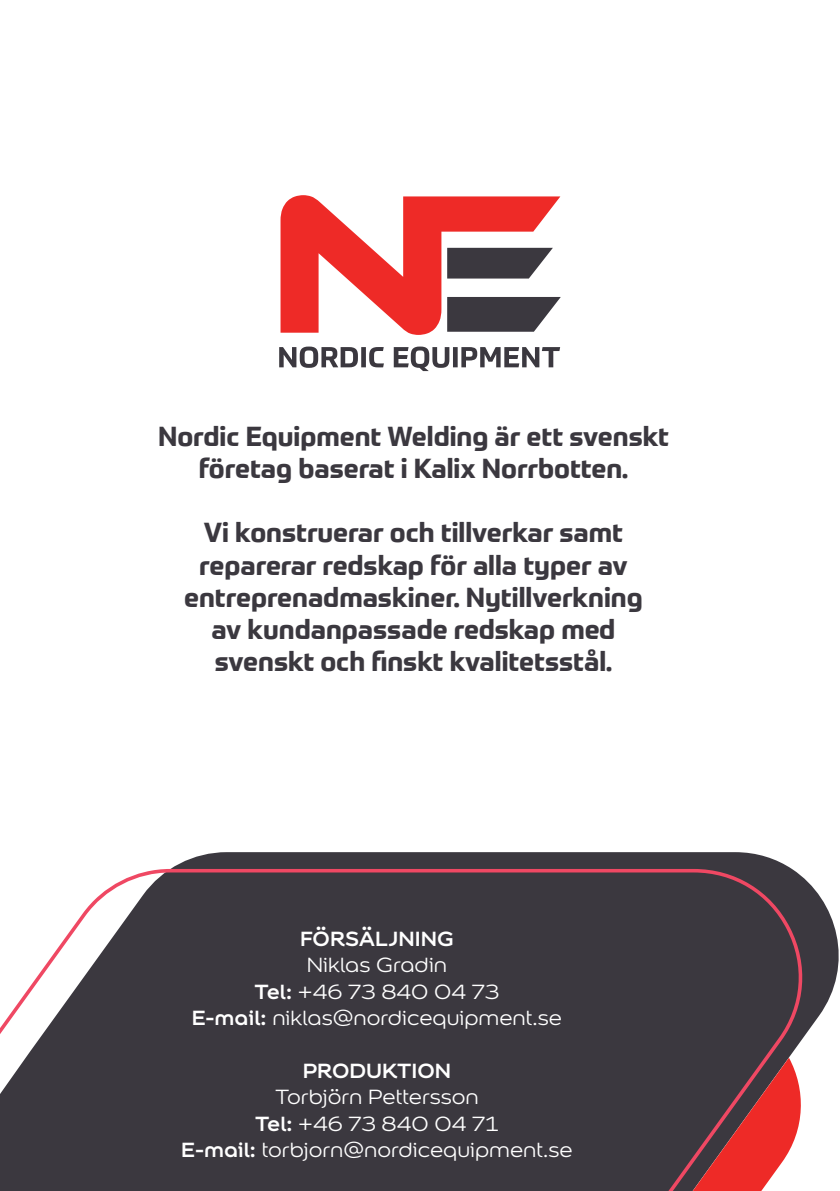
<style>
.page{position:relative;width:840px;height:1191px;background:#fff}
.page>*{position:absolute;margin:0;border:0;box-sizing:border-box;transform-origin:0 0}
.t1{font:700 26.8px/32.2px "Prometo";color:#3b383f;text-align:center}
.t2{font:22px/26.4px "Colour Sans";color:#fff;text-align:center}
.t3{font:700 22px "Colour Sans";color:#fff}
.s1{font-weight:700}
</style>
<div class="page">
<svg style="left:170px;top:852px;width:669px;height:179px;fill:#3b383f"></svg>
<svg style="left:0;top:869px;width:808px;height:322px;background:#51474d"></svg>
<svg style="left:279px;top:346px;width:281px;height:25px"></svg>
<svg style="left:280px;top:195px;width:280px;height:140px"></svg>
<p class="t1" style="left:158px;top:420px;width:512px">Nordic Equipment Welding är ett svenskt företag baserat i Kalix Norrbotten.</p>
<p class="t1" style="left:184px;top:516px;width:460px">Vi konstruerar och tillverkar samt reparerar redskap för alla typer av entreprenadmaskiner. Nytillverkning av kundanpassade redskap med svenskt och finskt kvalitetsstål.</p>
<p class="t3" style="left:300px;top:920px;width:155px">FÖRSÄLJNING</p>
<p class="t2" style="left:192px;top:950px;width:371px">Niklas Gradin<br><span class="s1">Tel:</span> +46 73 840 04 73<br><span class="s1">E-mail:</span> niklas@nordicequipment.se</p>
<p class="t3" style="left:302px;top:1052px;width:150px">PRODUKTION</p>
<p class="t2" style="left:181px;top:1082px;width:392px">Torbjörn Pettersson<br><span class="s1">Tel:</span> +46 73 840 04 71<br><span class="s1">E-mail:</span> torbjorn@nordicequipment.se</p>
</div>
